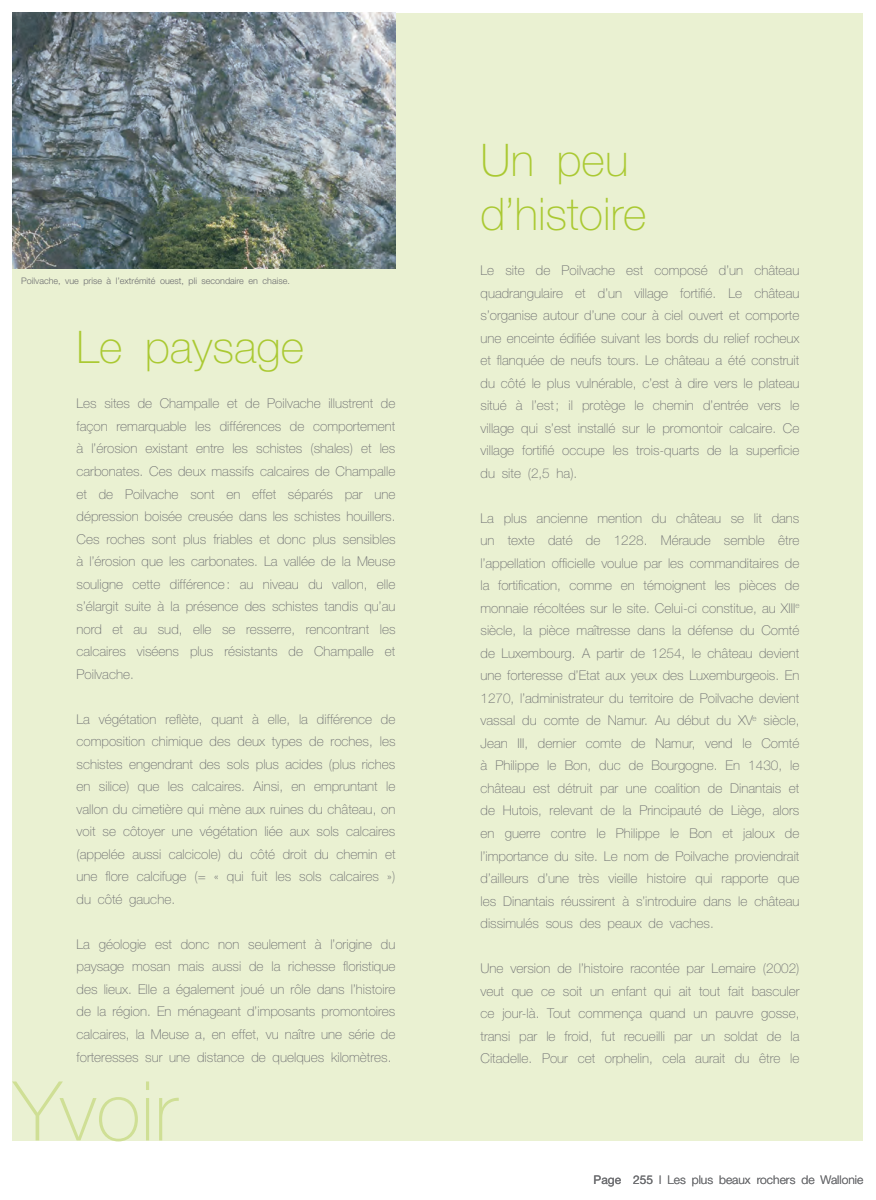
<style>
.page{position:relative;width:876px;height:1200px;background:#fff}
.page>*{position:absolute;margin:0;border:0;box-sizing:border-box;transform-origin:0 0}
.t1{font:100 82.5px "Helvetica Neue";color:#cfdf95}
.t2{font:100 45px/54px "Helvetica Neue";color:#aac932}
.t3{font:100 13.5px/22.5px "Helvetica Neue";color:#6c6d70;text-align:justify}
.t4{font:300 12px "Helvetica Neue";color:#6c6d70}
.t5{font:300 9px "Helvetica Neue";color:#6c6d70}
.s1{font-weight:400}
</style>
<div class="page">
<div style="left:13px;top:13px;width:850px;height:1127px;background:#eaf1d2"></div>
<img style="left:13px;top:13px;width:382px;height:255px">
<p class="t5" style="left:21px;top:275px;width:270px">Poilvache, vue prise à l’extrémité ouest, pli secondaire en chaise.</p>
<h2 class="t2" style="left:77px;top:320px;width:229px">Le paysage</h2>
<p class="t3" style="left:77px;top:392px;width:320px">Les sites de Champalle et de Poilvache illustrent de façon remarquable les différences de comportement à l’érosion existant entre les schistes (shales) et les carbonates. Ces deux massifs calcaires de Champalle et de Poilvache sont en effet séparés par une dépression boisée creusée dans les schistes houillers.<br>Ces roches sont plus friables et donc plus sensibles à l’érosion que les carbonates. La vallée de la Meuse souligne cette différence: au niveau du vallon, elle s’élargit suite à la présence des schistes tandis qu’au nord et au sud, elle se resserre, rencontrant les calcaires viséens plus résistants de Champalle et Poilvache.</p>
<p class="t3" style="left:77px;top:707px;width:320px">La végétation reflète, quant à elle, la différence de composition chimique des deux types de roches, les schistes engendrant des sols plus acides (plus riches en silice) que les calcaires. Ainsi, en empruntant le vallon du cimetière qui mène aux ruines du château, on voit se côtoyer une végétation liée aux sols calcaires (appelée aussi calcicole) du côté droit du chemin et une flore calcifuge (= « qui fuit les sols calcaires ») du côté gauche.</p>
<p class="t3" style="left:77px;top:932px;width:320px">La géologie est donc non seulement à l’origine du paysage mosan mais aussi de la richesse floristique des lieux. Elle a également joué un rôle dans l’histoire de la région. En ménageant d’imposants promontoires calcaires, la Meuse a, en effet, vu naître une série de forteresses sur une distance de quelques kilomètres.</p>
<h1 class="t1" style="left:14px;top:1063px;width:165px">Yvoir</h1>
<h2 class="t2" style="left:480px;top:133px;width:168px">Un peu d’histoire</h2>
<p class="t3" style="left:480px;top:259px;width:320px">Le site de Poilvache est composé d’un château quadrangulaire et d’un village fortifié. Le château s’organise autour d’une cour à ciel ouvert et comporte une enceinte édifiée suivant les bords du relief rocheux et flanquée de neufs tours. Le château a été construit du côté le plus vulnérable, c’est à dire vers le plateau situé à l’est; il protège le chemin d’entrée vers le village qui s’est installé sur le promontoir calcaire. Ce village fortifié occupe les trois-quarts de la superficie du site (2,5 ha).</p>
<p class="t3" style="left:480px;top:506px;width:320px">La plus ancienne mention du château se lit dans un texte daté de 1228. Méraude semble être l’appellation officielle voulue par les commanditaires de la fortification, comme en témoignent les pièces de monnaie récoltées sur le site. Celui-ci constitue, au XIII<sup>e </sup>siècle, la pièce maîtresse dans la défense du Comté de Luxembourg. A partir de 1254, le château devient une forteresse d’Etat aux yeux des Luxemburgeois. En 1270, l’administrateur du territoire de Poilvache devient vassal du comte de Namur. Au début du XV<sup>e</sup> siècle, Jean III, dernier comte de Namur, vend le Comté à Philippe le Bon, duc de Bourgogne. En 1430, le château est détruit par une coalition de Dinantais et de Hutois, relevant de la Principauté de Liège, alors en guerre contre le Philippe le Bon et jaloux de l’importance du site. Le nom de Poilvache proviendrait d’ailleurs d’une très vieille histoire qui rapporte que les Dinantais réussirent à s’introduire dans le château dissimulés sous des peaux de vaches.</p>
<p class="t3" style="left:480px;top:956px;width:320px">Une version de l’histoire racontée par Lemaire (2002) veut que ce soit un enfant qui ait tout fait basculer ce jour-là. Tout commença quand un pauvre gosse, transi par le froid, fut recueilli par un soldat de la Citadelle. Pour cet orphelin, cela aurait du être le</p>
<p class="t4" style="left:594px;top:1171px;width:271px"><span class="s1">Page 255</span> l Les plus beaux rochers de Wallonie</p>
</div>
